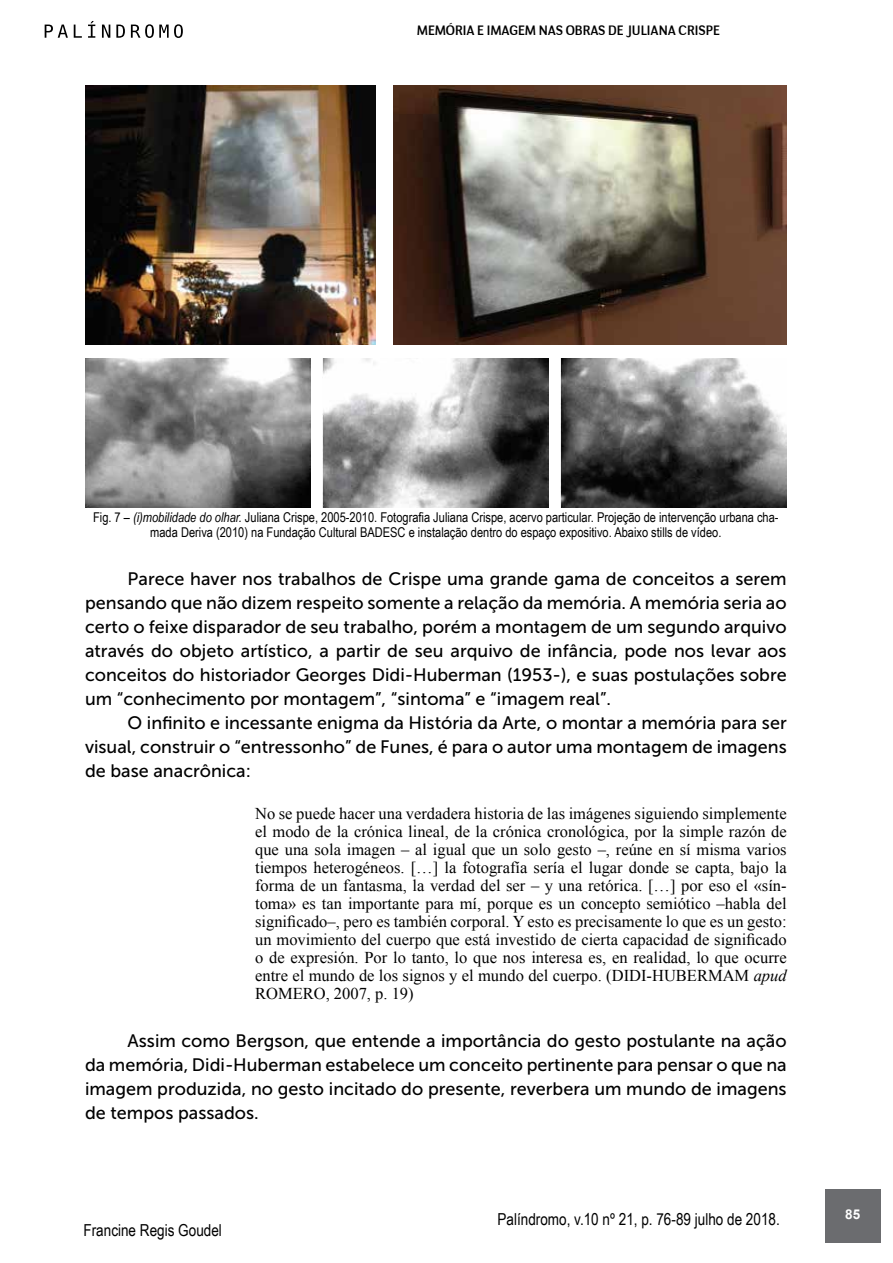
<style>
.page{position:relative;width:893px;height:1263px;background:#fff}
.page>*{position:absolute;margin:0;border:0;box-sizing:border-box;transform-origin:0 0}
.t1{font:18px/24px "Museo Sans 500";color:#000;text-align:justify}
.t2{font:16.5px/18px "Times New Roman";color:#000;text-align:justify}
.t3{font:16.5px "Arial Narrow";color:#000}
.t4{font:13.5px/15px "Arial Narrow";color:#000;text-align:center}
.t5{font:13.5px "Negotiate Free";color:#000}
.t6{font:700 13.5px "Arial";color:#fff}
.s1{font-style:italic}
</style>
<div class="page">
<div style="left:825px;top:1189px;width:55px;height:53px;background:#6b6c6f"></div>
<svg style="left:45px;top:25px;width:23px;height:13px"></svg>
<svg style="left:74px;top:25px;width:8px;height:13px"></svg>
<svg style="left:88px;top:21px;width:7px;height:17px"></svg>
<svg style="left:102px;top:25px;width:8px;height:13px"></svg>
<svg style="left:116px;top:25px;width:9px;height:13px"></svg>
<svg style="left:131px;top:24px;width:52px;height:14px"></svg>
<img style="left:85px;top:85px;width:290px;height:259px">
<img style="left:393px;top:85px;width:394px;height:259px">
<img style="left:85px;top:359px;width:225px;height:149px">
<img style="left:323px;top:359px;width:226px;height:149px">
<img style="left:561px;top:359px;width:226px;height:149px">
<p class="t5" style="left:417px;top:22px;width:305px">MEMÓRIA E IMAGEM NAS OBRAS DE JULIANA CRISPE</p>
<p class="t4" style="left:93px;top:509px;width:687px">Fig. 7 – <span class="s1">(i)mobilidade do olhar.</span> Juliana Crispe, 2005-2010. Fotografia Juliana Crispe, acervo particular. Projeção de intervenção urbana cha&shy;mada Deriva (2010) na Fundação Cultural BADESC e instalação dentro do espaço expositivo. Abaixo stills de vídeo.</p>
<p class="t1" style="left:85px;top:566px;width:703px;text-indent:43px">Parece haver nos trabalhos de Crispe uma grande gama de conceitos a serem pensando que não dizem respeito somente a relação da memória. A memória seria ao certo o feixe disparador de seu trabalho, porém a montagem de um segundo arquivo através do objeto artístico, a partir de seu arquivo de infância, pode nos levar aos conceitos do historiador Georges Didi-Huberman (1953-), e suas postulações sobre um “conhecimento por montagem”, “sintoma” e “imagem real”.</p>
<p class="t1" style="left:85px;top:710px;width:703px;text-indent:43px">O infinito e incessante enigma da História da Arte, o montar a memória para ser visual, construir o “entressonho” de Funes, é para o autor uma montagem de imagens de base anacrônica:</p>
<p class="t2" style="left:255px;top:804px;width:533px">No se puede hacer una verdadera historia de las imágenes siguiendo simplemente el modo de la crónica lineal, de la crónica cronológica, por la simple razón de que una sola imagen – al igual que un solo gesto –, reúne en sí misma varios tiempos heterogéneos. […] la fotografía sería el lugar donde se capta, bajo la forma de un fantasma, la verdad del ser – y una retórica. […] por eso el «sín&shy;toma» es tan importante para mí, porque es un concepto semiótico –habla del significado–, pero es también corporal. Y esto es precisamente lo que es un gesto: un movimiento del cuerpo que está investido de cierta capacidad de significado o de expresión. Por lo tanto, lo que nos interesa es, en realidad, lo que ocurre entre el mundo de los signos y el mundo del cuerpo. (DIDI-HUBERMAM <span class="s1">apud </span>ROMERO, 2007, p. 19)</p>
<p class="t1" style="left:85px;top:1028px;width:703px;text-indent:43px">Assim como Bergson, que entende a importância do gesto postulante na ação da memória, Didi-Huberman estabelece um conceito pertinente para pensar o que na imagem produzida, no gesto incitado do presente, reverbera um mundo de imagens de tempos passados.</p>
<p class="t3" style="left:84px;top:1218px;width:140px">Francine Regis Goudel</p>
<p class="t3" style="left:497px;top:1206px;width:284px">Palíndromo, v.10 nº 21, p. 76-89 julho de 2018.</p>
<p class="t6" style="left:845px;top:1205px;width:17px">85</p>
</div>
